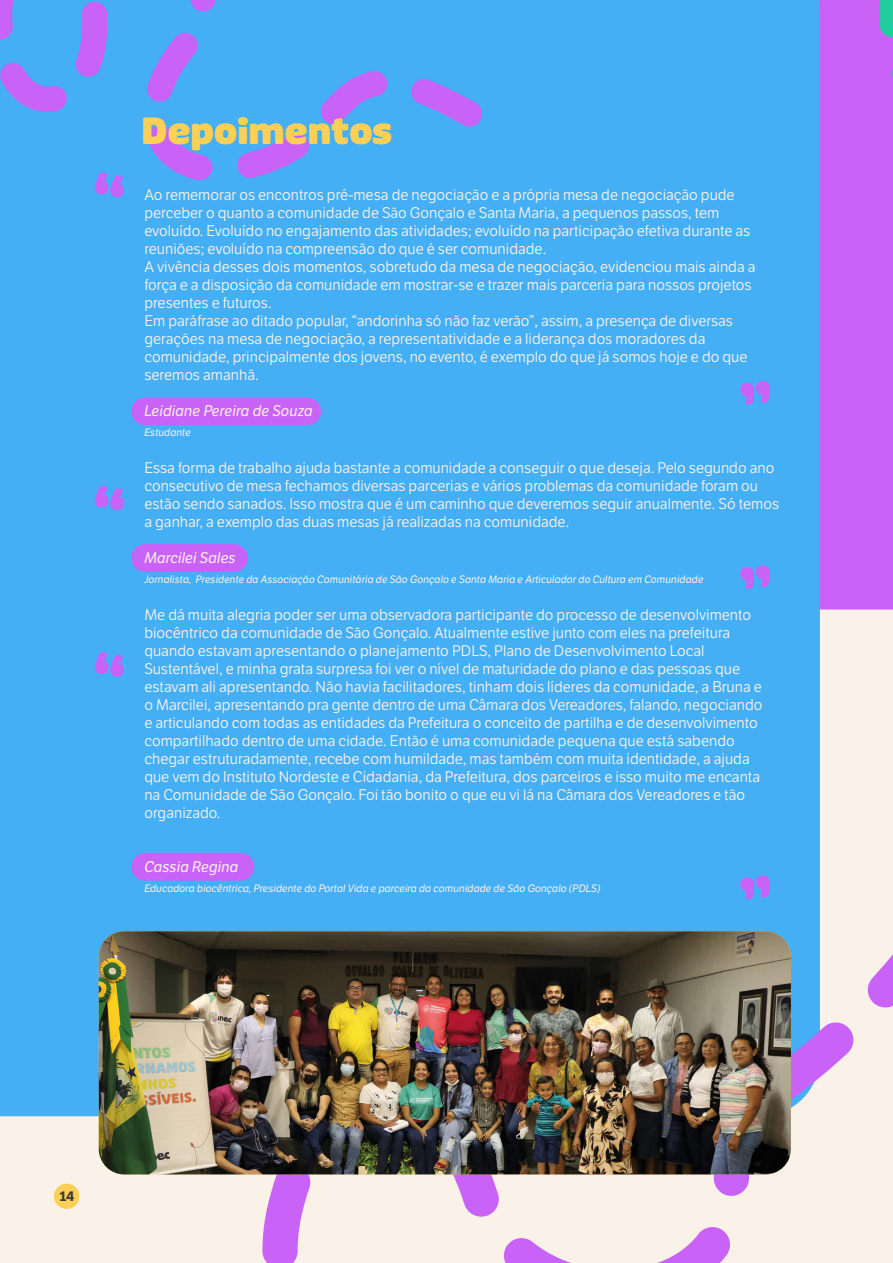
<style>
.page{position:relative;width:893px;height:1263px;background:#faf2e8}
.page>*{position:absolute;margin:0;border:0;box-sizing:border-box;transform-origin:0 0}
.t1{font:36px "Pinup";color:#fccf57}
.t2{font:15px/18px "LFT Etica";color:#faf2e8}
.t3{font:italic 15px "LFT Etica";color:#faf2e8}
.t4{font:700 13.5px "LFT Etica";color:#3b3b3b}
.t5{font:italic 10.5px "LFT Etica";color:#faf2e8}
</style>
<div class="page">
<div style="left:820px;top:178px;width:73px;height:431px;background:#c963f7"></div>
<div style="left:0;top:0;width:820px;height:1116px;background:#44aff4"></div>
<div style="left:131px;top:853px;width:123px;height:28px;background:#c963f7;border-radius:14px"></div>
<div style="left:131px;top:544px;width:117px;height:28px;background:#c963f7;border-radius:14px"></div>
<div style="left:131px;top:397px;width:190px;height:28px;background:#c963f7;border-radius:14px"></div>
<svg style="left:166px;top:936px;width:727px;height:327px"></svg>
<img style="left:99px;top:931px;width:692px;height:243px">
<svg style="left:0;top:0;width:484px;height:180px;background:#57a3f4"></svg>
<div style="left:54px;top:1183px;width:25px;height:26px;background:#fccf57;border-radius:50%"></div>
<svg style="left:745px;top:0;width:148px;height:178px;background:#818bf3"></svg>
<svg style="left:94px;top:651px;width:32px;height:27px"></svg>
<svg style="left:94px;top:485px;width:32px;height:26px"></svg>
<svg style="left:94px;top:172px;width:32px;height:26px"></svg>
<svg style="left:739px;top:875px;width:32px;height:25px"></svg>
<svg style="left:739px;top:564px;width:32px;height:26px"></svg>
<svg style="left:739px;top:380px;width:32px;height:25px"></svg>
<p class="t1" style="left:141px;top:109px;width:253px">Depoimentos</p>
<p class="t2" style="left:144px;top:186px;width:608px">Ao rememorar os encontros pré-mesa de negociação e a própria mesa de negociação pude perceber o quanto a comunidade de São Gonçalo e Santa Maria, a pequenos passos, tem evoluído. Evoluído no engajamento das atividades; evoluído na participação efetiva durante as reuniões; evoluído na compreensão do que é ser comunidade.</p>
<p class="t2" style="left:144px;top:258px;width:613px">A vivência desses dois momentos, sobretudo da mesa de negociação, evidenciou mais ainda a força e a disposição da comunidade em mostrar-se e trazer mais parceria para nossos projetos presentes e futuros.</p>
<p class="t2" style="left:144px;top:312px;width:605px">Em paráfrase ao ditado popular, “andorinha só não faz verão”, assim, a presença de diversas gerações na mesa de negociação, a representatividade e a liderança dos moradores da comunidade, principalmente dos jovens, no evento, é exemplo do que já somos hoje e do que seremos amanhã.</p>
<p class="t3" style="left:144px;top:402px;width:170px">Leidiane Pereira de Souza</p>
<p class="t5" style="left:144px;top:426px;width:48px">Estudante</p>
<p class="t2" style="left:144px;top:459px;width:636px">Essa forma de trabalho ajuda bastante a comunidade a conseguir o que deseja. Pelo segundo ano consecutivo de mesa fechamos diversas parcerias e vários problemas da comunidade foram ou estão sendo sanados. Isso mostra que é um caminho que deveremos seguir anualmente. Só temos a ganhar, a exemplo das duas mesas já realizadas na comunidade.</p>
<p class="t3" style="left:144px;top:549px;width:93px">Marcilei Sales</p>
<p class="t5" style="left:144px;top:573px;width:561px">Jornalista, Presidente da Associação Comunitária de São Gonçalo e Santa Maria e Articulador do Cultura em Comunidade</p>
<p class="t2" style="left:144px;top:606px;width:620px">Me dá muita alegria poder ser uma observadora participante do processo de desenvolvimento biocêntrico da comunidade de São Gonçalo. Atualmente estive junto com eles na prefeitura quando estavam apresentando o planejamento PDLS, Plano de Desenvolvimento Local Sustentável, e minha grata surpresa foi ver o nível de maturidade do plano e das pessoas que estavam ali apresentando. Não havia facilitadores, tinham dois líderes da comunidade, a Bruna e o Marcilei, apresentando pra gente dentro de uma Câmara dos Vereadores, falando, negociando e articulando com todas as entidades da Prefeitura o conceito de partilha e de desenvolvimento compartilhado dentro de uma cidade. Então é uma comunidade pequena que está sabendo chegar estruturadamente, recebe com humildade, mas também com muita identidade, a ajuda que vem do Instituto Nordeste e Cidadania, da Prefeitura, dos parceiros e isso muito me encanta na Comunidade de São Gonçalo. Foi tão bonito o que eu vi lá na Câmara dos Vereadores e tão organizado.</p>
<p class="t3" style="left:144px;top:858px;width:96px">Cassia Regina</p>
<p class="t5" style="left:144px;top:882px;width:458px">Educadora biocêntrica, Presidente do Portal Vida e parceira da comunidade de São Gonçalo (PDLS)</p>
<p class="t4" style="left:59px;top:1188px;width:17px">14</p>
</div>
